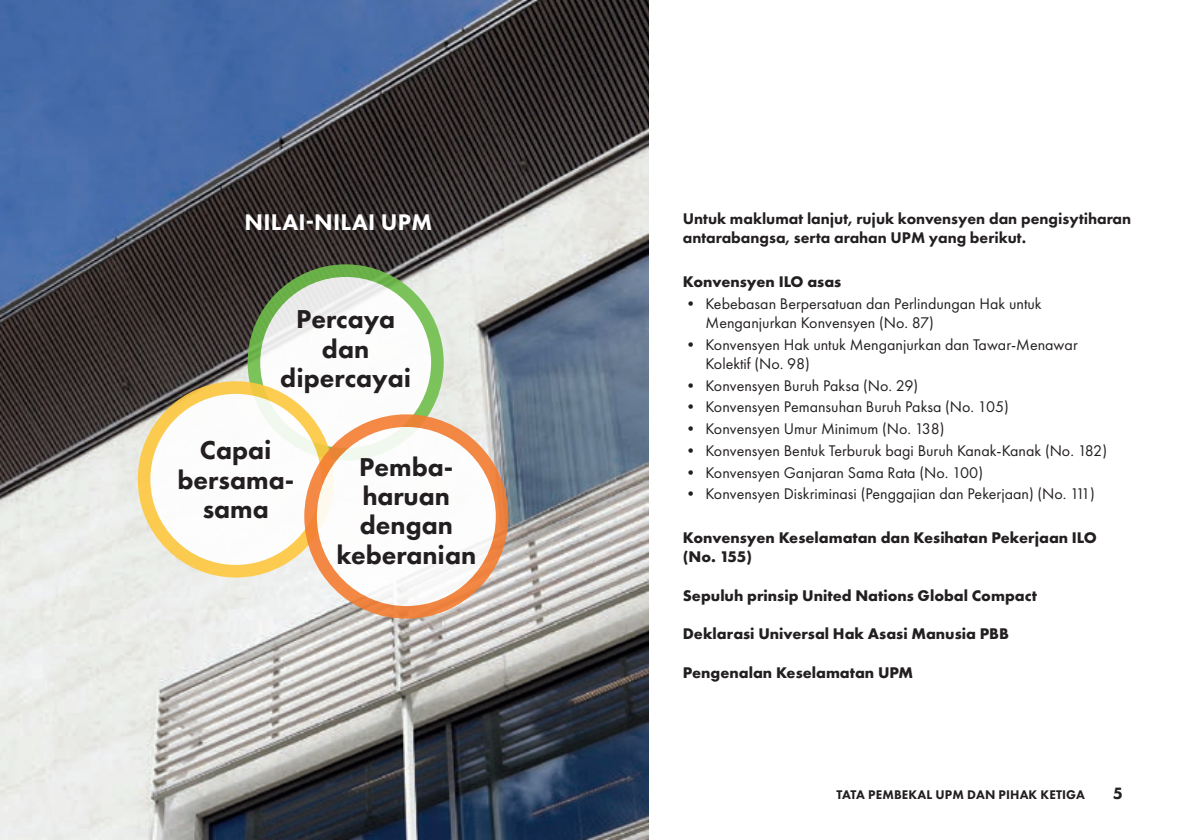
<style>
.page{position:relative;width:1191px;height:840px;background:#fff}
.page>*{position:absolute;margin:0;border:0;box-sizing:border-box;transform-origin:0 0}
.VALUES{font:800 26.8px/29.2px "Futura PT";color:#231f20;text-align:center}
.LEARN_MORE{font:800 23.4px "Futura PT";letter-spacing:.01em;color:#fff}
.t1{font:800 17px "Futura PT";color:#231f20}
.t2{font:16px/19.2px "Futura PT";color:#231f20}
.t3{font:700 16px/19.2px "Futura PT";color:#231f20}
.t4{font:800 16px/19.2px "Futura PT";color:#231f20}
.t5{font:800 13px "Futura PT";letter-spacing:.01em;color:#231f20}
</style>
<div class="page">
<img style="left:0;top:0;width:648px;height:839px">
<svg style="left:254px;top:270px;width:183px;height:184px"></svg>
<div style="left:248px;top:264px;width:196px;height:196px;border:13px solid #70bf4c;border-radius:50%"></div>
<div style="left:144px;top:387px;width:183px;height:184px;background:#fff;border-radius:50%"></div>
<div style="left:138px;top:381px;width:196px;height:196px;border:13px solid #fec83f;border-radius:50%"></div>
<div style="left:310px;top:420px;width:192px;height:192px;background:#fff;border-radius:50%"></div>
<div style="left:304px;top:414px;width:204px;height:204px;border:13px solid #f47d32;border-radius:50%"></div>
<p class="LEARN_MORE" style="left:245px;top:207px;width:189px">NILAI-NILAI UPM</p>
<p class="VALUES" style="left:280px;top:304px;width:132px">Percaya dan dipercayai</p>
<p class="VALUES" style="left:177px;top:435px;width:118px">Capai bersama&shy;sama</p>
<p class="VALUES" style="left:359px;top:451px;width:96px">Pemba-</p>
<p class="VALUES" style="left:336px;top:481px;width:141px">haruan dengan keberanian</p>
<p class="t4" style="left:683px;top:209px;width:450px">Untuk maklumat lanjut, rujuk konvensyen dan pengisytiharan antarabangsa, serta arahan UPM yang berikut.</p>
<p class="t3" style="left:683px;top:271px;width:160px">Konvensyen ILO asas</p>
<p class="t2" style="left:705px;top:293px;width:337px;text-indent:-23px">• Kebebasan Berpersatuan dan Perlindungan Hak untuk<br>Menganjurkan Konvensyen (No. 87)</p>
<p class="t2" style="left:705px;top:334px;width:374px;text-indent:-23px">• Konvensyen Hak untuk Menganjurkan dan Tawar-Menawar<br>Kolektif (No. 98)</p>
<p class="t2" style="left:683px;top:375px;width:237px">• Konvensyen Buruh Paksa (No. 29)</p>
<p class="t2" style="left:683px;top:397px;width:327px">• Konvensyen Pemansuhan Buruh Paksa (No. 105)</p>
<p class="t2" style="left:683px;top:419px;width:263px">• Konvensyen Umur Minimum (No. 138)</p>
<p class="t2" style="left:683px;top:440px;width:426px">• Konvensyen Bentuk Terburuk bagi Buruh Kanak-Kanak (No. 182)</p>
<p class="t2" style="left:683px;top:462px;width:302px">• Konvensyen Ganjaran Sama Rata (No. 100)</p>
<p class="t2" style="left:683px;top:484px;width:414px">• Konvensyen Diskriminasi (Penggajian dan Pekerjaan) (No. 111)</p>
<p class="t3" style="left:683px;top:527px;width:415px">Konvensyen Keselamatan dan Kesihatan Pekerjaan ILO (No. 155)</p>
<p class="t3" style="left:683px;top:585px;width:356px">Sepuluh prinsip United Nations Global Compact</p>
<p class="t3" style="left:683px;top:623px;width:328px">Deklarasi Universal Hak Asasi Manusia PBB</p>
<p class="t3" style="left:683px;top:661px;width:232px">Pengenalan Keselamatan UPM</p>
<p class="t5" style="left:836px;top:786px;width:250px">TATA PEMBEKAL UPM DAN PIHAK KETIGA</p>
<p class="t1" style="left:1112px;top:782px;width:12px">5</p>
</div>
